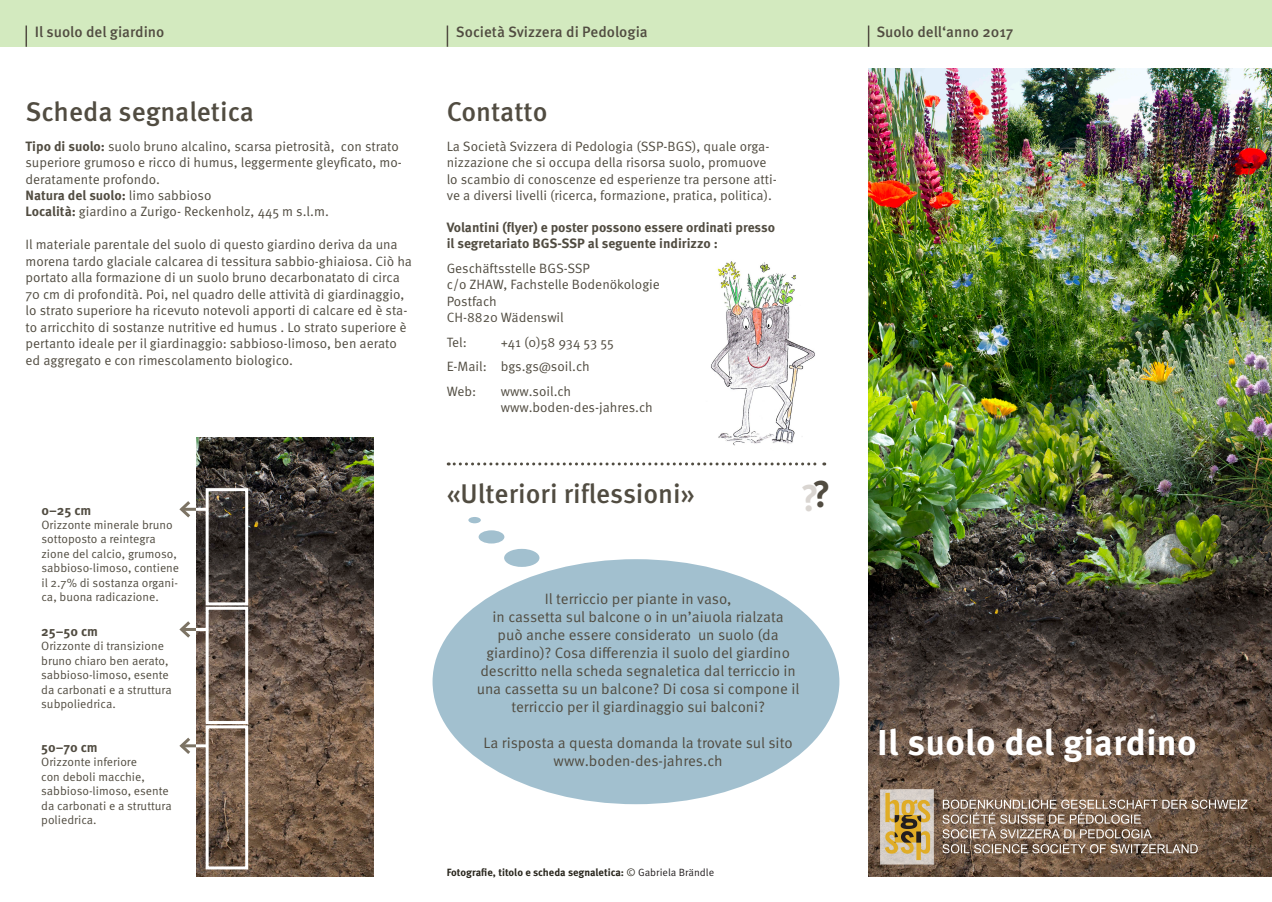
<style>
.page{position:relative;width:1272px;height:902px;background:#fff}
.page>*{position:absolute;margin:0;border:0;box-sizing:border-box;transform-origin:0 0}
.Grosse_Titel_18_pt{font:700 37.5px "Meta OT";color:#c1bab3}
.t1{font:700 36px "Meta OT";letter-spacing:.01em;color:#fff}
.Grosse_Titel_18_pt-2{font:500 27px "Meta OT";color:#514c41}
.t2{font:15px/18px "Meta OT";color:#514c41;text-align:center}
.t3{font:500 15px "Meta OT";color:#514c41}
.Lauftext_9_pt{font:13.5px/16.5px "Meta OT";color:#514c41}
.Kleine_Titel_9_pt{font:700 13.5px/16.2px "Meta OT";color:#514c41}
.Lauftext_9_pt-2{font:700 13.5px "Meta OT";color:#514c41}
.Kleine_Titel_9_pt-2{font:13.5px "Meta OT";letter-spacing:-.005em;color:#514c41}
.Legenden_Grafiktext{font:700 13.5px "Meta OT";color:#514c41}
.Legenden_Grafiktext-2{font:12px/14.4px "Meta OT";color:#514c41}
.Legenden_Grafiktext-3{font:700 10.5px "Meta OT";color:#29261d}
.s1{font-weight:700}
.s2{font-weight:400}
.s3{color:#514c41}
.s4{font-weight:400;color:#231f20}
</style>
<div class="page">
<div style="left:432px;top:559px;width:407px;height:245px;background:#a2c0cf;border-radius:50%"></div>
<div style="left:0;top:0;width:1271px;height:47px;background:#d3eabf"></div>
<img style="left:868px;top:68px;width:403px;height:808px">
<hr style="left:867px;top:26px;width:2px;height:21px;background:#514c41">
<svg style="left:26px;top:26px;width:1px;height:21px"></svg>
<hr style="left:446px;top:26px;width:2px;height:21px;background:#514c41">
<svg style="left:448px;top:462px;width:376px;height:3px"></svg>
<img style="left:196px;top:437px;width:177px;height:439px">
<div style="left:206px;top:725px;width:42px;height:144px;border:3px solid #fff"></div>
<svg style="left:179px;top:498px;width:27px;height:22px"></svg>
<svg style="left:179px;top:618px;width:27px;height:22px"></svg>
<svg style="left:179px;top:734px;width:29px;height:23px"></svg>
<img style="left:874px;top:787px;width:394px;height:78px">
<div style="left:504px;top:549px;width:35px;height:18px;background:#a2c0cf;border-radius:50%"></div>
<div style="left:478px;top:530px;width:26px;height:13px;background:#a2c0cf;border-radius:50%"></div>
<svg style="left:468px;top:517px;width:13px;height:6px"></svg>
<div style="left:206px;top:488px;width:42px;height:117px;border:3px solid #fff"></div>
<div style="left:206px;top:606px;width:42px;height:118px;border:3px solid #fff"></div>
<img style="left:711px;top:261px;width:104px;height:185px">
<p class="t3" style="left:35px;top:23px;width:131px">Il suolo del giardino</p>
<p class="t3" style="left:456px;top:23px;width:193px">Società Svizzera di Pedologia</p>
<p class="Grosse_Titel_18_pt-2" style="left:26px;top:95px;width:230px">Scheda segnaletica</p>
<p class="Grosse_Titel_18_pt-2" style="left:446px;top:95px;width:102px">Contatto</p>
<p class="Lauftext_9_pt" style="left:26px;top:139px;width:378px"><span class="s1">Tipo di suolo:</span> suolo bruno alcalino, scarsa pietrosità, con strato superiore grumoso e ricco di humus, leggermente gleyficato, mo&shy;deratamente profondo.</p>
<p class="Lauftext_9_pt-2" style="left:26px;top:186px;width:187px">Natura del suolo: <span class="s2">limo sabbioso</span></p>
<p class="Lauftext_9_pt" style="left:26px;top:203px;width:305px"><span class="s1">Località:</span> giardino a Zurigo- Reckenholz, 445 m s.l.m.</p>
<p class="Lauftext_9_pt" style="left:26px;top:236px;width:388px">Il materiale parentale del suolo di questo giardino deriva da una morena tardo glaciale calcarea di tessitura sabbio-ghiaiosa. Ciò ha portato alla formazione di un suolo bruno decarbonatato di circa 70 cm di profondità. Poi, nel quadro delle attività di giardinaggio, lo strato superiore ha ricevuto notevoli apporti di calcare ed è sta&shy;to arricchito di sostanze nutritive ed humus . Lo strato superiore è pertanto ideale per il giardinaggio: sabbioso-limoso, ben aerato ed aggregato e con rimescolamento biologico.</p>
<p class="Legenden_Grafiktext" style="left:42px;top:501px;width:51px">0–25 cm</p>
<p class="Legenden_Grafiktext-2" style="left:42px;top:517px;width:139px">Orizzonte minerale bruno sottoposto a reintegra zione del calcio, grumoso, sabbioso-limoso, contiene il 2.7% di sostanza organi&shy;ca, buona radicazione.</p>
<p class="Kleine_Titel_9_pt" style="left:41px;top:623px;width:58px">25–50 cm</p>
<p class="Legenden_Grafiktext-2" style="left:41px;top:639px;width:132px">Orizzonte di transizione bruno chiaro ben aerato, sabbioso-limoso, esente da carbonati e a struttura subpoliedrica.</p>
<p class="Kleine_Titel_9_pt" style="left:41px;top:739px;width:58px">50–70 cm</p>
<p class="Legenden_Grafiktext-2" style="left:41px;top:755px;width:132px">Orizzonte inferiore<br>con deboli macchie, sabbioso-limoso, esente da carbonati e a struttura poliedrica.</p>
<p class="Lauftext_9_pt" style="left:446px;top:139px;width:332px">La Società Svizzera di Pedologia (SSP-BGS), quale orga&shy;nizzazione che si occupa della risorsa suolo, promuove lo scambio di conoscenze ed esperienze tra persone atti&shy;ve a diversi livelli (ricerca, formazione, pratica, politica).</p>
<p class="Kleine_Titel_9_pt" style="left:446px;top:219px;width:330px">Volantini (flyer) e poster possono essere ordinati presso il segretariato BGS-SSP al seguente indirizzo :</p>
<p class="Kleine_Titel_9_pt-2" style="left:446px;top:260px;width:145px">Geschäftsstelle BGS-SSP</p>
<p class="Lauftext_9_pt" style="left:446px;top:276px;width:215px">c/o ZHAW, Fachstelle Bodenökologie</p>
<p class="Lauftext_9_pt" style="left:446px;top:293px;width:52px">Postfach</p>
<p class="Lauftext_9_pt" style="left:446px;top:309px;width:119px">CH-8820 Wädenswil</p>
<p class="Lauftext_9_pt" style="left:446px;top:334px;width:22px">Tel:</p>
<p class="Lauftext_9_pt" style="left:500px;top:334px;width:115px">+41 (0)58 934 53 55</p>
<p class="Lauftext_9_pt" style="left:446px;top:358px;width:144px">E-Mail: bgs.gs@soil.ch</p>
<p class="Lauftext_9_pt" style="left:446px;top:383px;width:31px">Web:</p>
<p class="Lauftext_9_pt" style="left:500px;top:383px;width:72px">www.soil.ch</p>
<p class="Lauftext_9_pt" style="left:500px;top:399px;width:154px">www.boden-des-jahres.ch</p>
<p class="Grosse_Titel_18_pt-2" style="left:446px;top:477px;width:250px">«Ulteriori riflessioni»</p>
<p class="Grosse_Titel_18_pt" style="left:800px;top:474px;width:32px">?<span class="s3">?</span></p>
<p class="t2" style="left:477px;top:590px;width:324px">Il terriccio per piante in vaso,<br>in cassetta sul balcone o in un’aiuola rialzata<br>può anche essere considerato un suolo (da giardino)? Cosa differenzia il suolo del giardino descritto nella scheda segnaletica dal terriccio in una cassetta su un balcone? Di cosa si compone il terriccio per il giardinaggio sui balconi?</p>
<p class="t2" style="left:483px;top:734px;width:310px">La risposta a questa domanda la trovate sul sito www.boden-des-jahres.ch</p>
<p class="Legenden_Grafiktext-3" style="left:446px;top:866px;width:269px">Fotografie, titolo e scheda segnaletica: <span class="s2">©</span> <span class="s4">Gabriela Brändle</span></p>
<p class="t3" style="left:876px;top:23px;width:138px">Suolo dell‘anno 2017</p>
<p class="t1" style="left:877px;top:719px;width:321px">Il suolo del giardino</p>
</div>
